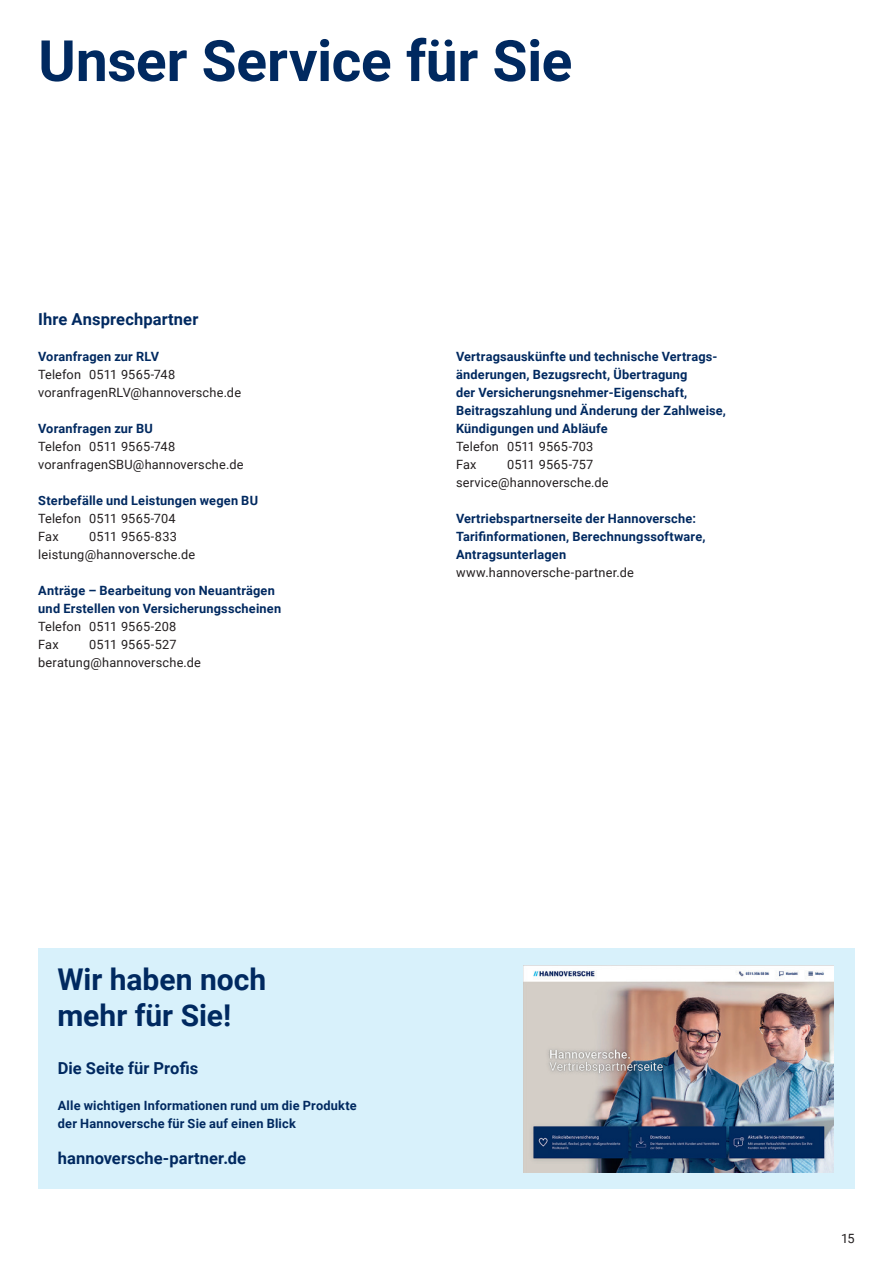
<style>
.page{position:relative;width:893px;height:1263px;background:#fff}
.page>*{position:absolute;margin:0;border:0;box-sizing:border-box;transform-origin:0 0}
.t1{font:700 57px "Roboto";letter-spacing:-.005em;color:#002960}
.t2{font:700 30px/36px "Roboto";color:#002960}
.t3{font:700 16.5px "Roboto";letter-spacing:.005em;color:#002960}
.t4{font:700 12.75px/18px "Roboto";letter-spacing:.015em;color:#002960}
.t5{font:12.75px/18px "Roboto";letter-spacing:.015em;color:#231f20}
</style>
<div class="page">
<div style="left:38px;top:948px;width:817px;height:240px;background:#d8f1fb"></div>
<img style="left:523px;top:966px;width:311px;height:206px">
<h1 class="t1" style="left:38px;top:21px;width:536px">Unser Service für Sie</h1>
<p class="t3" style="left:38px;top:308px;width:162px">Ihre Ansprechpartner</p>
<p class="t4" style="left:38px;top:347px;width:122px">Voranfragen zur RLV</p>
<p class="t5" style="left:38px;top:365px;width:204px">Telefon 0511 9565-748 voranfragenRLV@hannoversche.de</p>
<p class="t4" style="left:38px;top:419px;width:116px">Voranfragen zur BU</p>
<p class="t5" style="left:38px;top:437px;width:207px">Telefon 0511 9565-748 voranfragenSBU@hannoversche.de</p>
<p class="t4" style="left:38px;top:491px;width:221px">Sterbefälle und Leistungen wegen BU</p>
<p class="t5" style="left:38px;top:509px;width:139px">Telefon 0511 9565-704<br>Fax</p>
<p class="t5" style="left:38px;top:527px;width:158px;text-indent:51px">0511 9565-833 leistung@hannoversche.de</p>
<p class="t4" style="left:38px;top:581px;width:244px">Anträge – Bearbeitung von Neuanträgen und Erstellen von Versicherungsscheinen</p>
<p class="t5" style="left:38px;top:617px;width:140px">Telefon 0511 9565-208<br>Fax</p>
<p class="t5" style="left:38px;top:635px;width:164px;text-indent:51px">0511 9565-527 beratung@hannoversche.de</p>
<p class="t4" style="left:456px;top:347px;width:271px">Vertragsauskünfte und technische Vertrags&shy;änderungen, Bezugsrecht, Übertragung<br>der Versicherungsnehmer-Eigenschaft, Beitragszahlung und Änderung der Zahlweise, Kündigungen und Abläufe</p>
<p class="t5" style="left:456px;top:437px;width:139px">Telefon 0511 9565-703<br>Fax</p>
<p class="t5" style="left:456px;top:455px;width:154px;text-indent:51px">0511 9565-757 service@hannoversche.de</p>
<p class="t4" style="left:456px;top:509px;width:251px">Vertriebspartnerseite der Hannoversche:<br>Tarifinformationen, Berechnungssoftware,<br>Antragsunterlagen</p>
<p class="t5" style="left:456px;top:563px;width:179px">www.hannoversche-partner.de</p>
<h2 class="t2" style="left:57px;top:960px;width:210px">Wir haben noch mehr für Sie!</h2>
<p class="t3" style="left:58px;top:1057px;width:142px">Die Seite für Profis</p>
<p class="t4" style="left:58px;top:1096px;width:300px">Alle wichtigen Informationen rund um die Produkte der Hannoversche für Sie auf einen Blick</p>
<p class="t3" style="left:58px;top:1147px;width:190px">hannoversche-partner.de</p>
<p class="t5" style="left:841px;top:1229px;width:15px">15</p>
</div>
